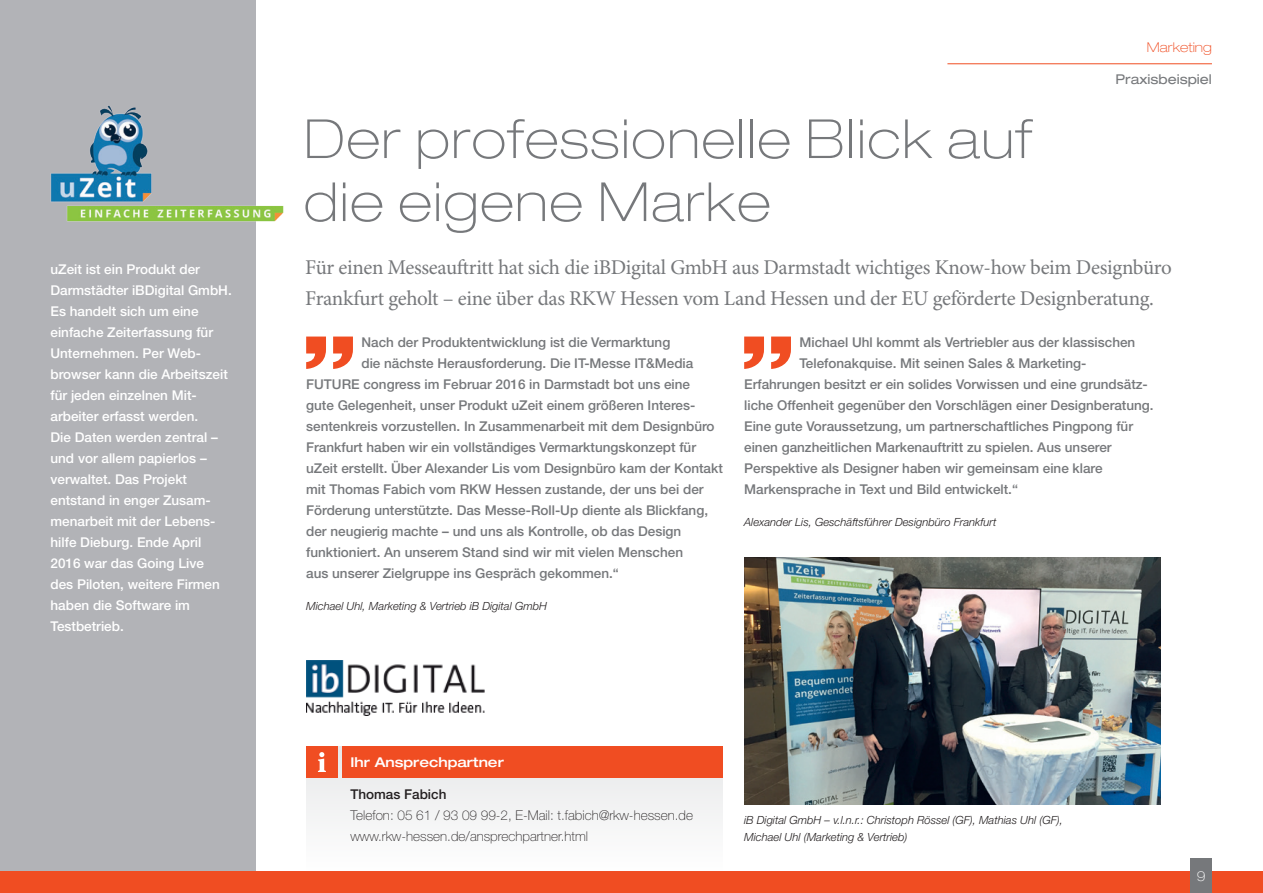
<style>
.page{position:relative;width:1263px;height:893px;background:#fff}
.page>*{position:absolute;margin:0;border:0;box-sizing:border-box;transform-origin:0 0}
.Headline{font:100 expanded 54px/63px "Helvetica Neue LT Std";letter-spacing:.03em;color:#76787b}
.Einleitung{font:21px/31.5px "Minion Pro";letter-spacing:-.015em;color:#76787b}
.Zitat_neu{font:500 13.5px "Helvetica Neue LT Std";color:#76787b}
.BU{font:500 13.5px "Helvetica Neue LT Std";color:#76787b}
.Text{font:500 13.5px/21px "Helvetica Neue LT Std";color:#fff}
.Text-2{font:100 13.5px "Helvetica Neue LT Std";color:#231f20}
.Subline{font:500 expanded 13.5px "Helvetica Neue LT Std";color:#fff}
.BU-2{font:expanded 13.5px "Helvetica Neue LT Std";color:#76787b}
.Text-3{font:500 13.5px "Helvetica Neue LT Std";color:#231f20}
.BU-3{font:100 expanded 13.5px "Helvetica Neue LT Std";color:#f04d22}
.BU-4{font:100 expanded 13.5px "Helvetica Neue LT Std";color:#fff}
.BU-5{font:italic 300 11.25px/16.5px "Helvetica Neue LT Std";color:#231f20}
</style>
<div class="page">
<svg style="left:306px;top:337px;width:47px;height:32px"></svg>
<svg style="left:744px;top:337px;width:47px;height:32px"></svg>
<div style="left:0;top:0;width:255px;height:876px;background:#b2b3b7"></div>
<img style="left:744px;top:557px;width:417px;height:247px">
<img style="left:50px;top:98px;width:234px;height:131px">
<img style="left:306px;top:661px;width:178px;height:55px">
<div style="left:0;top:872px;width:1263px;height:21px;background:#f04d22"></div>
<hr style="left:947px;top:63px;width:265px;height:1px;background:#f04d22">
<div style="left:1191px;top:859px;width:21px;height:34px;background:#76787b"></div>
<div style="left:306px;top:746px;width:417px;height:126px;background:#f5f6f6"></div>
<div style="left:342px;top:747px;width:381px;height:31px;background:#f04d22"></div>
<div style="left:306px;top:746px;width:32px;height:32px;background:#f04d22"></div>
<svg style="left:318px;top:752px;width:8px;height:20px"></svg>
<p class="Text" style="left:50px;top:258px;width:183px">uZeit ist ein Produkt der<br>Darmstädter iBDigital GmbH.<br>Es handelt sich um eine einfache Zeiterfassung für<br>Unternehmen. Per Web&shy;browser kann die Arbeitszeit für jeden einzelnen Mit&shy;arbeiter erfasst werden.<br>Die Daten werden zentral – und vor allem papierlos – verwaltet. Das Projekt entstand in enger Zusam&shy;menarbeit mit der Lebens&shy;hilfe Dieburg. Ende April<br>2016 war das Going Live<br>des Piloten, weitere Firmen haben die Software im<br>Testbetrieb.</p>
<p class="BU-3" style="left:1147px;top:39px;width:66px">Marketing</p>
<p class="Headline" style="left:304px;top:107px;width:729px">Der professionelle Blick auf die eigene Marke</p>
<p class="BU-2" style="left:1115px;top:71px;width:98px">Praxisbeispiel</p>
<p class="Einleitung" style="left:305px;top:252px;width:868px">Für einen Messeauftritt hat sich die iBDigital GmbH aus Darmstadt wichtiges Know-how beim Designbüro<br>Frankfurt geholt – eine über das RKW Hessen vom Land Hessen und der EU geförderte Designberatung.</p>
<p class="Zitat_neu" style="left:361px;top:334px;width:310px">Nach der Produktentwicklung ist die Vermarktung</p>
<p class="Zitat_neu" style="left:361px;top:355px;width:333px">die nächste Herausforderung. Die IT-Messe IT&amp;Media</p>
<p class="Zitat_neu" style="left:306px;top:376px;width:385px">FUTURE congress im Februar 2016 in Darmstadt bot uns eine</p>
<p class="Zitat_neu" style="left:306px;top:397px;width:391px">gute Gelegenheit, unser Produkt uZeit einem größeren Interes-</p>
<p class="Zitat_neu" style="left:306px;top:418px;width:410px">sentenkreis vorzustellen. In Zusammenarbeit mit dem Designbüro</p>
<p class="Zitat_neu" style="left:306px;top:439px;width:391px">Frankfurt haben wir ein vollständiges Vermarktungskonzept für</p>
<p class="Zitat_neu" style="left:306px;top:460px;width:418px">uZeit erstellt. Über Alexander Lis vom Designbüro kam der Kontakt</p>
<p class="Zitat_neu" style="left:306px;top:481px;width:399px">mit Thomas Fabich vom RKW Hessen zustande, der uns bei der</p>
<p class="Zitat_neu" style="left:306px;top:502px;width:403px">Förderung unterstützte. Das Messe-Roll-Up diente als Blickfang,</p>
<p class="Zitat_neu" style="left:306px;top:523px;width:377px">der neugierig machte – und uns als Kontrolle, ob das Design</p>
<p class="Zitat_neu" style="left:306px;top:544px;width:378px">funktioniert. An unserem Stand sind wir mit vielen Menschen</p>
<p class="Zitat_neu" style="left:306px;top:565px;width:314px">aus unserer Zielgruppe ins Gespräch gekommen.“</p>
<p class="BU-5" style="left:306px;top:597px;width:242px">Michael Uhl, Marketing &amp; Vertrieb iB Digital GmbH</p>
<p class="BU" style="left:799px;top:334px;width:337px">Michael Uhl kommt als Vertriebler aus der klassischen</p>
<p class="BU" style="left:799px;top:355px;width:288px">Telefonakquise. Mit seinen Sales &amp; Marketing-</p>
<p class="BU" style="left:744px;top:376px;width:405px">Erfahrungen besitzt er ein solides Vorwissen und eine grundsätz-</p>
<p class="BU" style="left:744px;top:397px;width:411px">liche Offenheit gegenüber den Vorschlägen einer Designberatung.</p>
<p class="BU" style="left:744px;top:418px;width:390px">Eine gute Voraussetzung, um partnerschaftliches Pingpong für</p>
<p class="BU" style="left:744px;top:439px;width:369px">einen ganzheitlichen Markenauftritt zu spielen. Aus unserer</p>
<p class="BU" style="left:744px;top:460px;width:360px">Perspektive als Designer haben wir gemeinsam eine klare</p>
<p class="BU" style="left:744px;top:481px;width:275px">Markensprache in Text und Bild entwickelt.“</p>
<p class="BU-5" style="left:744px;top:513px;width:254px">Alexander Lis, Geschäftsführer Designbüro Frankfurt</p>
<p class="Subline" style="left:350px;top:754px;width:155px">Ihr Ansprechpartner</p>
<p class="Text-3" style="left:350px;top:786px;width:98px">Thomas Fabich</p>
<p class="Text-2" style="left:350px;top:807px;width:344px">Telefon: 05 61 / 93 09 99-2, E-Mail: t.fabich@rkw-hessen.de</p>
<p class="Text-2" style="left:350px;top:828px;width:239px">www.rkw-hessen.de/ansprechpartner.html</p>
<p class="BU-5" style="left:744px;top:812px;width:320px">iB Digital GmbH – v.l.n.r.: Christoph Rössel (GF), Mathias Uhl (GF),<br>Michael Uhl (Marketing &amp; Vertrieb)</p>
<p class="BU-4" style="left:1197px;top:868px;width:10px">9</p>
</div>
